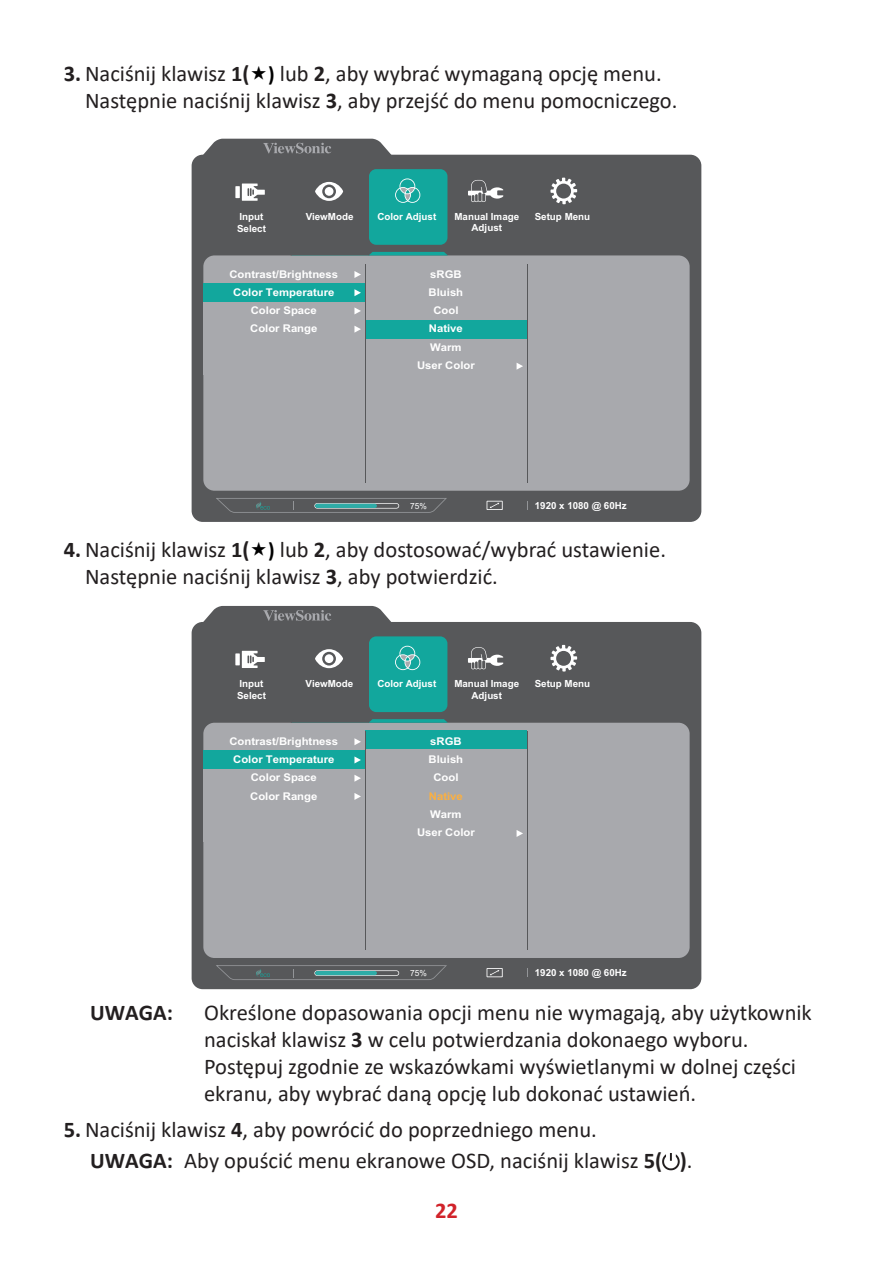
<style>
.page{position:relative;width:893px;height:1263px;background:#fff}
.page>*{position:absolute;margin:0;border:0;box-sizing:border-box;transform-origin:0 0}
.t1{font:22.5px/27px "Calibri";color:#231f20}
.t2{font:700 22.5px "Calibri";color:#231f20}
.t3{font:700 22.5px "Calibri";color:#d1232a}
.t4{font:700 10.65px/18.3px "Arial";color:#fff;text-align:center;scale:1.06 1}
.t5{font:700 10.65px "Arial";color:#fbb041;scale:1.06 1}
.t6{font:700 9.75px/11.7px "Arial";color:#fff}
.t7{font:8.4px "Arial";color:#fff}
.s1{font-weight:700}
.s2{font-weight:700;font-size:21px;color:#000}
</style>
<div class="page">
<div style="left:192px;top:155px;width:509px;height:367px;background:#57585a;border-radius:11px"></div>
<div style="left:203px;top:255px;width:487px;height:236px;background:#a8a9ad;border-radius:11px"></div>
<svg style="left:354px;top:326px;width:7px;height:7px"></svg>
<svg style="left:354px;top:271px;width:7px;height:7px"></svg>
<div style="left:366px;top:320px;width:161px;height:18px;background:#12a79d"></div>
<hr style="left:527px;top:264px;width:1px;height:219px;background:#57585a">
<hr style="left:365px;top:264px;width:1px;height:219px;background:#57585a">
<svg style="left:487px;top:501px;width:16px;height:9px"></svg>
<svg style="left:216px;top:498px;width:231px;height:15px"></svg>
<svg style="left:198px;top:139px;width:198px;height:17px"></svg>
<svg style="left:290px;top:252px;width:158px;height:4px"></svg>
<svg style="left:517px;top:363px;width:6px;height:7px"></svg>
<svg style="left:354px;top:307px;width:7px;height:7px"></svg>
<div style="left:203px;top:284px;width:162px;height:18px;background:#12a79d"></div>
<svg style="left:354px;top:289px;width:7px;height:7px"></svg>
<div style="left:369px;top:169px;width:78px;height:76px;background:#12a79d;border-radius:7px"></div>
<svg style="left:550px;top:178px;width:27px;height:26px"></svg>
<div style="left:235px;top:186px;width:5px;height:12px;background:#fff"></div>
<svg style="left:242px;top:184px;width:23px;height:17px"></svg>
<svg style="left:315px;top:182px;width:28px;height:19px"></svg>
<div style="left:325px;top:187px;width:8px;height:9px;background:#fff;border-radius:50%"></div>
<svg style="left:468px;top:180px;width:35px;height:22px"></svg>
<svg style="left:395px;top:178px;width:25px;height:25px"></svg>
<div style="left:192px;top:622px;width:509px;height:367px;background:#57585a;border-radius:11px"></div>
<div style="left:203px;top:723px;width:487px;height:235px;background:#a8a9ad;border-radius:11px"></div>
<svg style="left:354px;top:793px;width:7px;height:7px"></svg>
<svg style="left:354px;top:738px;width:7px;height:7px"></svg>
<div style="left:366px;top:731px;width:161px;height:18px;background:#12a79d"></div>
<hr style="left:527px;top:731px;width:1px;height:219px;background:#57585a">
<hr style="left:365px;top:731px;width:1px;height:219px;background:#57585a">
<svg style="left:487px;top:968px;width:16px;height:9px"></svg>
<svg style="left:216px;top:965px;width:231px;height:15px"></svg>
<svg style="left:198px;top:606px;width:194px;height:17px"></svg>
<svg style="left:290px;top:719px;width:158px;height:4px"></svg>
<svg style="left:517px;top:830px;width:6px;height:7px"></svg>
<svg style="left:354px;top:775px;width:7px;height:7px"></svg>
<div style="left:203px;top:751px;width:162px;height:18px;background:#12a79d"></div>
<svg style="left:354px;top:756px;width:7px;height:7px"></svg>
<div style="left:369px;top:636px;width:78px;height:76px;background:#12a79d;border-radius:7px"></div>
<svg style="left:550px;top:645px;width:27px;height:26px"></svg>
<div style="left:235px;top:653px;width:5px;height:12px;background:#fff"></div>
<svg style="left:242px;top:651px;width:23px;height:17px"></svg>
<svg style="left:315px;top:649px;width:28px;height:19px"></svg>
<div style="left:325px;top:654px;width:8px;height:9px;background:#fff;border-radius:50%"></div>
<svg style="left:468px;top:647px;width:35px;height:22px"></svg>
<svg style="left:395px;top:646px;width:25px;height:24px"></svg>
<svg style="left:662px;top:1153px;width:18px;height:17px"></svg>
<p class="t1" style="left:85px;top:59px;width:594px;text-indent:-21px"><span class="s1">3.</span> Naciśnij klawisz <span class="s1">1(</span> <span class="s2">)</span> lub <span class="s1">2</span>, aby wybrać wymaganą opcję menu.<br>Następnie naciśnij klawisz <span class="s1">3</span>, aby przejść do menu pomocniczego.</p>
<p class="t6" style="left:306px;top:211px;width:49px">ViewMode</p>
<p class="t6" style="left:454px;top:210px;width:66px">Manual Image</p>
<p class="t6" style="left:535px;top:211px;width:57px">Setup Menu</p>
<p class="t6" style="left:472px;top:222px;width:32px">Adjust</p>
<p class="t6" style="left:237px;top:211px;width:30px">Input<br>Select</p>
<p class="t6" style="left:377px;top:211px;width:60px">Color Adjust</p>
<p class="t4" style="left:229px;top:265px;width:104px">Contrast/Brightness<br>Color Temperature<br>Color Space<br>Color Range</p>
<p class="t4" style="left:417px;top:265px;width:56px">sRGB<br>Bluish<br>Cool<br>Native<br>Warm<br>User Color</p>
<p class="t7" style="left:410px;top:500px;width:18px">75%</p>
<p class="t6" style="left:535px;top:499px;width:93px">1920 x 1080 @ 60Hz</p>
<p class="t1" style="left:85px;top:536px;width:582px;text-indent:-21px"><span class="s1">4.</span> Naciśnij klawisz <span class="s1">1(</span> <span class="s2">)</span> lub <span class="s1">2</span>, aby dostosować/wybrać ustawienie.<br>Następnie naciśnij klawisz <span class="s1">3</span>, aby potwierdzić.</p>
<p class="t6" style="left:306px;top:678px;width:49px">ViewMode</p>
<p class="t6" style="left:454px;top:678px;width:66px">Manual Image</p>
<p class="t6" style="left:535px;top:678px;width:57px">Setup Menu</p>
<p class="t6" style="left:471px;top:689px;width:32px">Adjust</p>
<p class="t6" style="left:237px;top:678px;width:30px">Input<br>Select</p>
<p class="t6" style="left:377px;top:678px;width:60px">Color Adjust</p>
<p class="t4" style="left:229px;top:732px;width:104px">Contrast/Brightness<br>Color Temperature<br>Color Space<br>Color Range</p>
<p class="t4" style="left:429px;top:732px;width:34px">sRGB<br>Bluish<br>Cool</p>
<p class="t5" style="left:429px;top:788px;width:34px">Native</p>
<p class="t4" style="left:417px;top:805px;width:56px">Warm<br>User Color</p>
<p class="t7" style="left:410px;top:967px;width:18px">75%</p>
<p class="t6" style="left:535px;top:967px;width:93px">1920 x 1080 @ 60Hz</p>
<p class="t2" style="left:90px;top:997px;width:84px">UWAGA:</p>
<p class="t1" style="left:204px;top:999px;width:609px">Określone dopasowania opcji menu nie wymagają, aby użytkownik naciskał klawisz <span class="s1">3</span> w celu potwierdzania dokonaego wyboru.<br>Postępuj zgodnie ze wskazówkami wyświetlanymi w dolnej części ekranu, aby wybrać daną opcję lub dokonać ustawień.</p>
<p class="t1" style="left:90px;top:1113px;width:604px;line-height:31.2px;text-indent:-26px"><span class="s1">5.</span> Naciśnij klawisz <span class="s1">4</span>, aby powrócić do poprzedniego menu.<br><span class="s1">UWAGA:</span> Aby opuścić menu ekranowe OSD, naciśnij klawisz <span class="s1">5( )</span>.</p>
<p class="t3" style="left:435px;top:1194px;width:24px">22</p>
</div>
